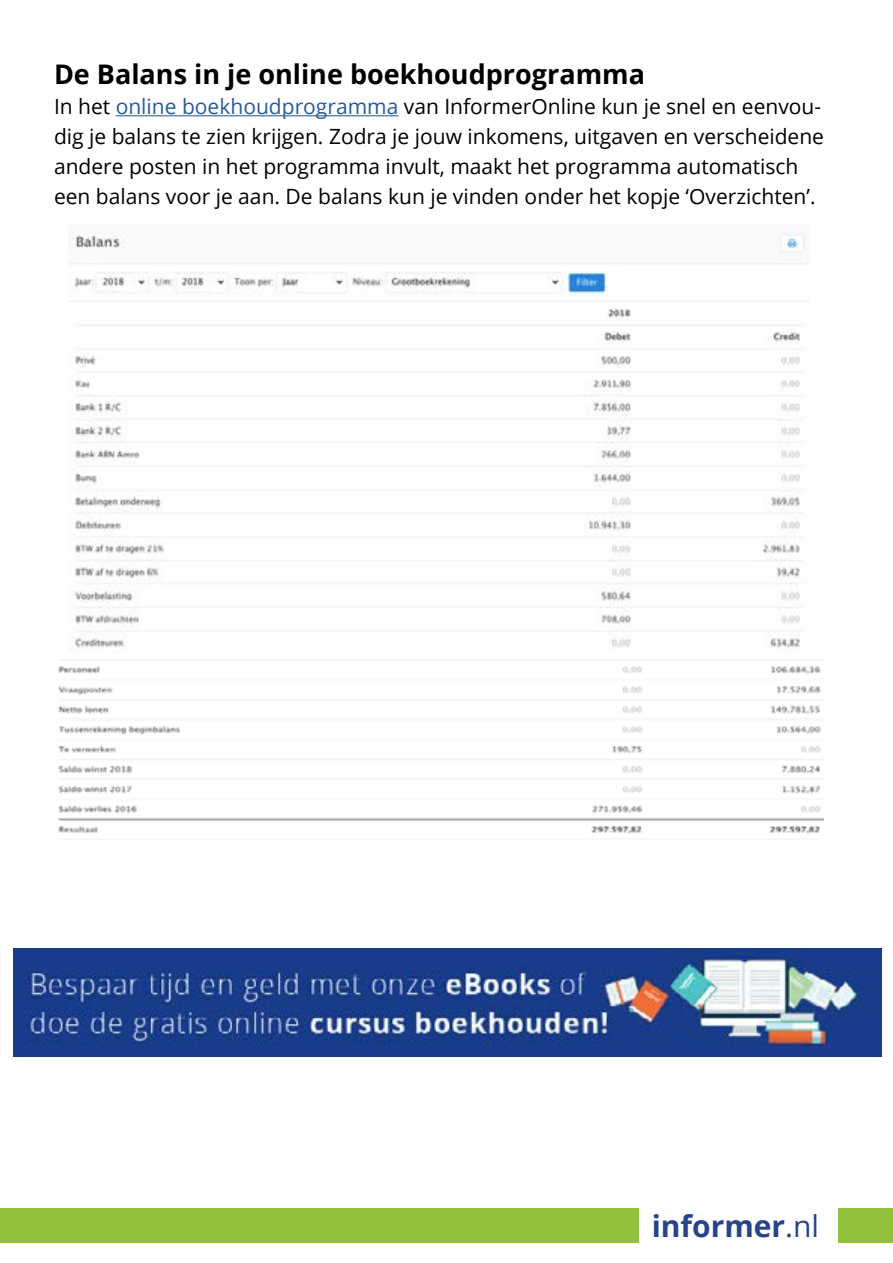
<style>
.page{position:relative;width:893px;height:1263px;background:#fff}
.page>*{position:absolute;margin:0;border:0;box-sizing:border-box;transform-origin:0 0}
.t1{font:700 30px "Open Sans";color:#25458a}
.t2{font:700 27px "Open Sans";color:#000}
.t3{font:21px/30px "Open Sans";color:#000}
.s1{color:#275b9b}
.s2{font-weight:400}
</style>
<div class="page">
<div style="left:0;top:1209px;width:893px;height:34px;background:#92c13b"></div>
<div style="left:640px;top:1202px;width:198px;height:49px;background:#fff"></div>
<hr style="left:116px;top:115px;width:282px;height:1px;background:#275b9b">
<img style="left:13px;top:948px;width:869px;height:108px">
<img style="left:68px;top:230px;width:741px;height:418px">
<img style="left:58px;top:659px;width:765px;height:175px">
<p class="t2" style="left:54px;top:55px;width:592px">De Balans in je online boekhoudprogramma</p>
<p class="t3" style="left:54px;top:91px;width:772px">In het <span class="s1">online boekhoudprogramma</span> van InformerOnline kun je snel en eenvou&shy;dig je balans te zien krijgen. Zodra je jouw inkomens, uitgaven en verscheidene andere posten in het programma invult, maakt het programma automatisch een balans voor je aan. De balans kun je vinden onder het kopje ‘Overzichten’.</p>
<h1 class="t1" style="left:652px;top:1205px;width:169px">informer<span class="s2">.nl</span></h1>
</div>
